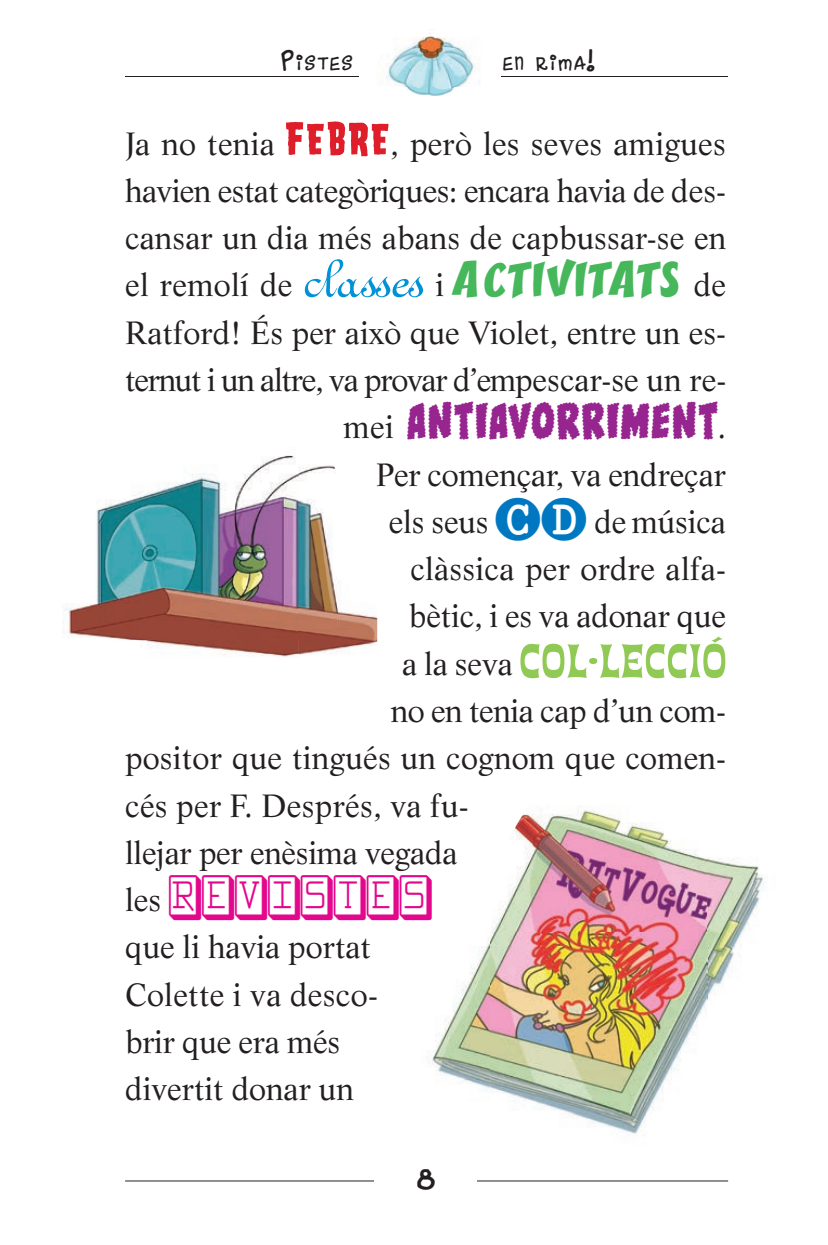
<style>
.page{position:relative;width:828px;height:1245px;background:#fff}
.page>*{position:absolute;margin:0;border:0;box-sizing:border-box;transform-origin:0 0}
.t1{font:51.75px "Tiki Magic";letter-spacing:.03em;color:#90c953;scale:1.14 1}
.t2{font:45px "CC Goosebumps";letter-spacing:.02em;color:#97258f}
.t3{font:45px "Feggolite Keyed";letter-spacing:.02em;color:#e2078c;scale:.95 1}
.t4{font:45px "Dance Party";color:#231f20}
.t5{font:31.5px/47.2px "Life";color:#231f20}
.t6{font:28.35px "Dance Party";letter-spacing:.055em;color:#231f20}
.s1{font-size:40.5px}
.s2{font-family:"French 111 BT";font-size:58.5px;color:#0092d7}
.s3{font-family:"CC Zoinks";font-size:42.75px;color:#46b85b}
.s4{font-family:"Life";font-size:31.5px;color:#231f20}
.s5{font-family:"TO Cin Rings";font-size:45px;color:#0078c1}
</style>
<div class="page">
<hr style="left:125px;top:1180px;width:603px;height:1px;background:#231f20">
<div style="left:374px;top:1148px;width:102px;height:64px;background:#fff"></div>
<hr style="left:125px;top:76px;width:603px;height:1px;background:#231f20">
<img style="left:359px;top:33px;width:141px;height:96px">
<img style="left:63px;top:455px;width:235px;height:202px">
<img style="left:298px;top:465px;width:79px;height:190px">
<img style="left:491px;top:805px;width:216px;height:329px">
<img style="left:707px;top:857px;width:58px;height:144px">
<img style="left:429px;top:932px;width:62px;height:158px">
<svg style="left:286px;top:121px;width:102px;height:35px"></svg>
<p class="t6" style="left:282px;top:47px;width:73px"><span class="s1">P</span>ISTES</p>
<p class="t6" style="left:503px;top:47px;width:93px">EN RIMA<span class="s1">!</span></p>
<p class="t5" style="left:125px;top:119px;width:602px;text-align:justify;text-indent:265px">, però les seves amigues havien estat categòriques: encara havia de des&shy;cansar un dia més abans de capbussar-se en el remolí de <span class="s2">classes</span> i <span class="s3">ACTIVITATS</span> de Ratford! És per això que Violet, entre un es&shy;ternut i un altre, va provar d’em pescar-se un re-</p>
<h2 class="t2" style="left:343px;top:400px;width:384px"><span class="s4">mei</span> ANTIAVORRIMENT<span class="s4">.</span></h2>
<p class="t5" style="left:376px;top:450px;width:351px;text-align:right">Per començar, va endreçar els seus <span class="s5">cd</span> de mú sica clàssica per ordre alfa&shy;bètic, i es va adonar que</p>
<h1 class="t1" style="left:402px;top:633px;width:286px"><span class="s4">a la seva</span> COL.LECCIÓ</h1>
<p class="t5" style="left:125px;top:686px;width:602px;text-indent:266px">no en tenia cap d’un com&shy;positor que tingués un cognom que comen&shy;cés per F. Després, va fu-<br>llejar per enèsima vegada</p>
<h2 class="t3" style="left:125px;top:872px;width:324px"><span class="s4">les</span> REVISTES</h2>
<p class="t5" style="left:125px;top:922px;width:254px">que li havia portat<br>Colette i va desco&shy;brir que era més divertit donar un</p>
<p class="t5" style="left:125px;top:119px;width:151px">Ja no tenia</p>
<h2 class="t4" style="left:417px;top:1155px;width:20px">8</h2>
</div>
